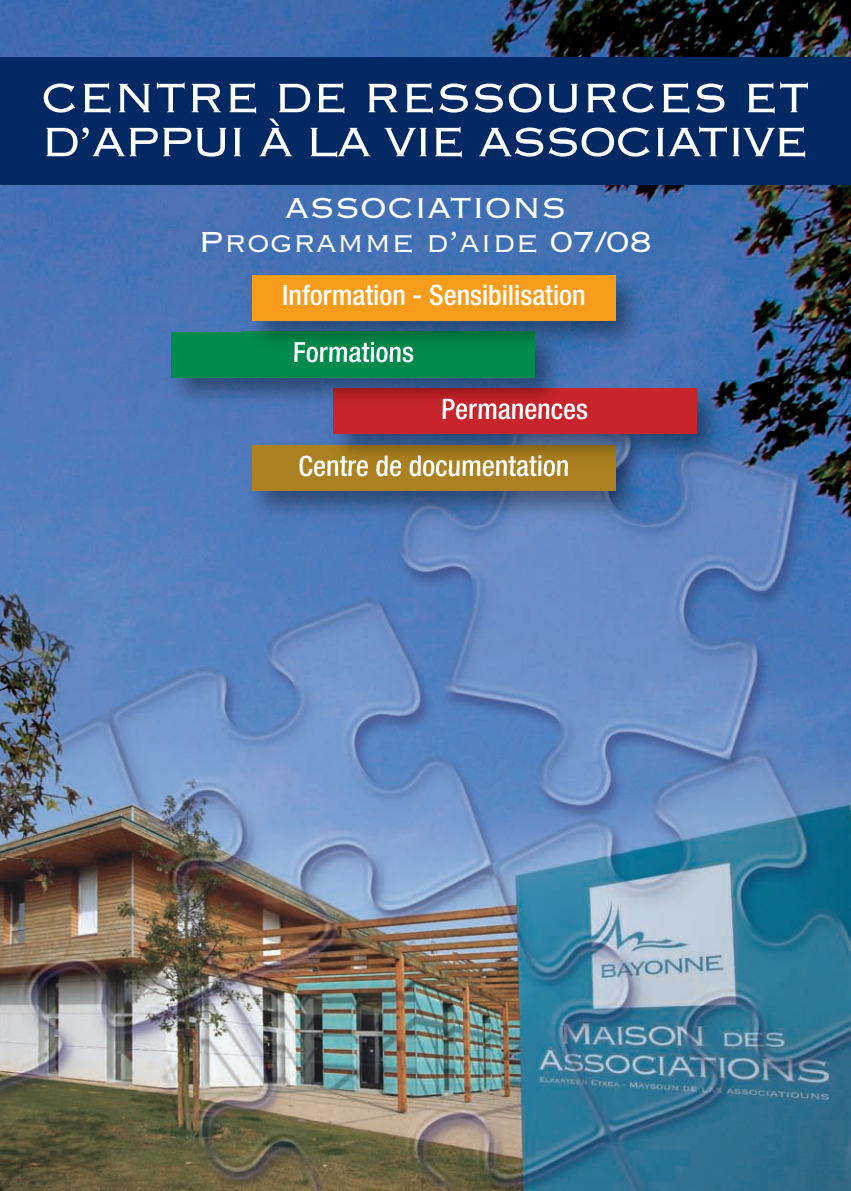
<style>
.page{position:relative;width:851px;height:1191px;background:#fff}
.page>*{position:absolute;margin:0;border:0;box-sizing:border-box;transform-origin:0 0}
.t1{font:54px/44px "Copperplate Thirty Two BC";letter-spacing:-.045em;color:#fff}
.t2{font:38px/34px "Copperplate Thirty Two BC";letter-spacing:-.005em;color:#fff;text-align:center}
.t3{font:500 condensed 28px "Helvetica Neue";color:#fff}
</style>
<div class="page">
<img style="left:0;top:0;width:850px;height:1191px">
<img style="left:242px;top:435px;width:408px;height:90px">
<div style="left:252px;top:445px;width:363px;height:46px;background:#ab8121"></div>
<div style="left:0;top:57px;width:850px;height:127px;background:#002964"></div>
<img style="left:322px;top:378px;width:408px;height:90px">
<img style="left:322px;top:435px;width:328px;height:33px">
<img style="left:322px;top:445px;width:293px;height:23px">
<img style="left:322px;top:455px;width:171px;height:13px">
<div style="left:333px;top:388px;width:363px;height:46px;background:#c8242b"></div>
<img style="left:161px;top:321px;width:408px;height:90px">
<img style="left:322px;top:378px;width:247px;height:33px">
<img style="left:333px;top:388px;width:236px;height:23px">
<img style="left:442px;top:399px;width:127px;height:12px">
<div style="left:172px;top:332px;width:363px;height:45px;background:#008b4c"></div>
<img style="left:242px;top:265px;width:408px;height:90px">
<img style="left:242px;top:321px;width:327px;height:34px">
<img style="left:242px;top:332px;width:293px;height:23px">
<img style="left:294px;top:342px;width:119px;height:13px">
<div style="left:252px;top:275px;width:363px;height:45px;background:#f89c1c"></div>
<p class="t1" style="left:40px;top:72px;width:771px">CENTRE DE RESSOURCES ET<br>D’APPUI À LA VIE ASSOCIATIVE</p>
<p class="t2" style="left:198px;top:188px;width:455px">ASSOCIATIONS<br>Programme d’aide 07/08</p>
<p class="t3" style="left:282px;top:285px;width:305px">Information - Sensibilisation</p>
<p class="t3" style="left:293px;top:342px;width:122px">Formations</p>
<p class="t3" style="left:441px;top:399px;width:148px">Permanences</p>
<p class="t3" style="left:298px;top:455px;width:272px">Centre de documentation</p>
</div>
